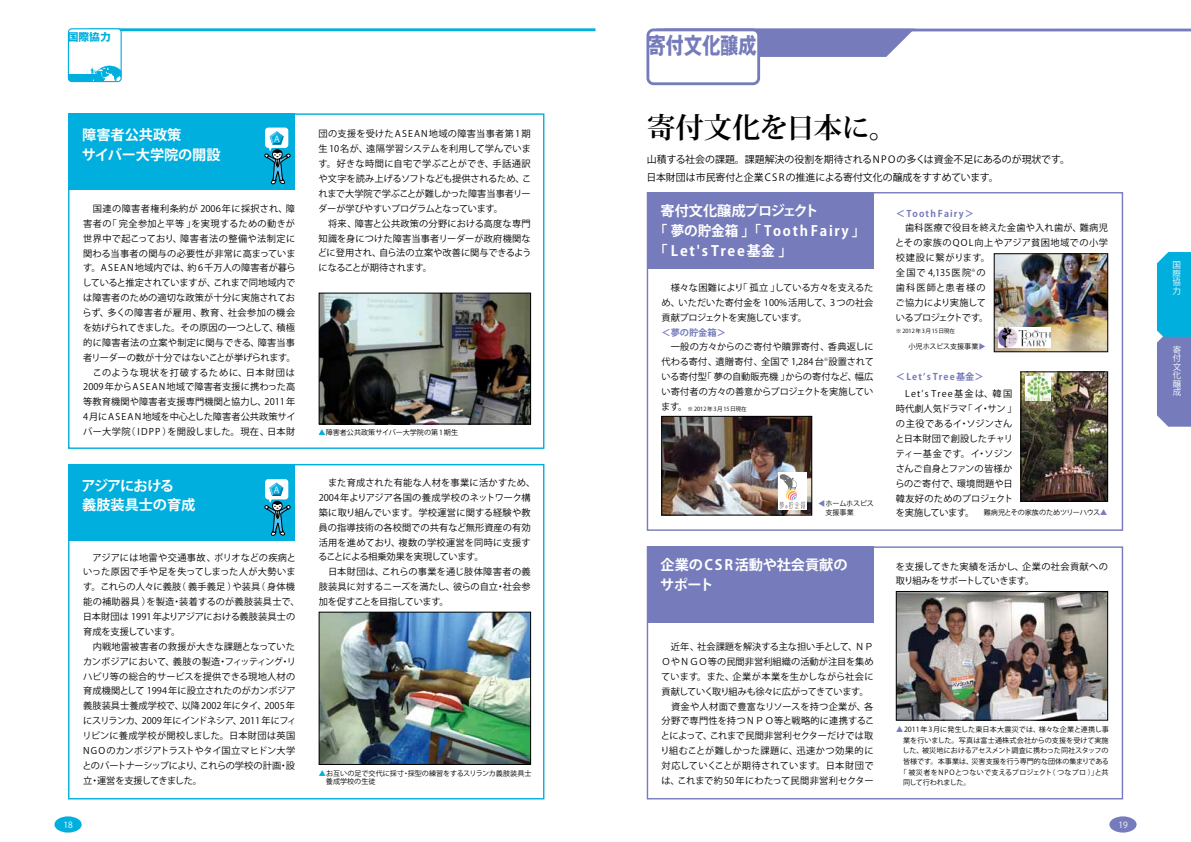
<style>
.page{position:relative;width:1191px;height:842px;background:#fff}
.page>*{position:absolute;margin:0;border:0;box-sizing:border-box;transform-origin:0 0}
.t1{font:700 28.3px "Koz Min Pro";letter-spacing:-.01em;color:#000}
.t2{font:700 22.7px "Gothic MB101 Pro";color:#767cbb;scale:.8 1}
.t3{font:700 14.2px/19.8px "Koz Go Pro";color:#fff}
.t4{font:700 10.8px "Gothic MB101 Pro";color:#00afdd}
.t5{font:9.9px/17.7px "Koz Go Pro";color:#000}
.t6{font:9.2px/14.9px "Koz Go Pro";color:#000}
.t7{font:9.2px/14.9px "Koz Go Pro";letter-spacing:.025em;color:#000}
.t8{font:700 9.2px "Koz Go Pro";letter-spacing:.125em;color:#767cbb}
.t9{font:8.5px/8.5px "Koz Go Pro";color:#fff;text-align:justify}
.t10{font:7.1px/8.5px "Koz Go Pro";color:#000}
.t11{font:7.1px "Koz Go Pro";letter-spacing:.035em;color:#000}
.t12{font:7.1px "Koz Go Pro";letter-spacing:-.025em;color:#000}
.t13{font:7.1px "Koz Go Pro";letter-spacing:.02em;color:#000}
.t14{font:7.1px/8.5px "Koz Go Pro";letter-spacing:-.02em;color:#000}
.t15{font:7.1px "Koz Go Pro";letter-spacing:-.045em;color:#000}
.t16{font:7.1px "Koz Go Pro";color:#767cbb}
.t17{font:5.7px "Koz Go Pro";color:#000}
.s1{color:#00afdd}
.s2{font-size:9.2px}
.s3{color:#767cbb}
</style>
<div class="page">
<hr style="left:90px;top:28px;width:505px;height:3px;background:#00afdd">
<div style="left:1109px;top:816px;width:27px;height:16px;background:#767cbb;border-radius:50%"></div>
<div style="left:54px;top:816px;width:28px;height:16px;background:#00afdd;border-radius:50%"></div>
<hr style="left:656px;top:29px;width:535px;height:2px;background:#767cbb">
<svg style="left:760px;top:31px;width:154px;height:26px;background:#8388c1"></svg>
<svg style="left:1157px;top:252px;width:34px;height:175px;background:#4297cc"></svg>
<div style="left:647px;top:192px;width:226px;height:77px;background:#767cbb"></div>
<div style="left:647px;top:192px;width:476px;height:339px;border:1px solid #767cbb"></div>
<div style="left:647px;top:547px;width:226px;height:76px;background:#767cbb"></div>
<div style="left:647px;top:546px;width:476px;height:253px;border:1px solid #767cbb"></div>
<div style="left:68px;top:29px;width:53px;height:53px;background:#fff;border-radius:3px"></div>
<div style="left:68px;top:74px;width:53px;height:8px;background:#00afdd"></div>
<svg style="left:90px;top:66px;width:31px;height:16px"></svg>
<div style="left:68px;top:28px;width:54px;height:54px;border:1px solid #00afdd;border-radius:3px"></div>
<div style="left:68px;top:464px;width:227px;height:76px;background:#00afdd"></div>
<div style="left:68px;top:464px;width:476px;height:335px;border:1px solid #00afdd"></div>
<div style="left:68px;top:113px;width:227px;height:77px;background:#00afdd"></div>
<div style="left:68px;top:113px;width:476px;height:336px;border:1px solid #00afdd"></div>
<div style="left:646px;top:28px;width:114px;height:57px;border:3px solid #767cbb;border-radius:6px"></div>
<img style="left:898px;top:593px;width:207px;height:125px">
<div style="left:896px;top:591px;width:211px;height:129px;border:1px solid #000"></div>
<img style="left:663px;top:418px;width:147px;height:95px">
<div style="left:661px;top:416px;width:151px;height:99px;border:1px solid #000"></div>
<svg style="left:264px;top:479px;width:27px;height:57px"></svg>
<svg style="left:264px;top:128px;width:27px;height:57px"></svg>
<img style="left:321px;top:295px;width:208px;height:127px">
<div style="left:319px;top:293px;width:212px;height:131px;border:1px solid #000"></div>
<img style="left:321px;top:614px;width:208px;height:149px">
<div style="left:319px;top:612px;width:212px;height:153px;border:1px solid #000"></div>
<div style="left:778px;top:472px;width:28px;height:38px;background:#fff"></div>
<svg style="left:779px;top:474px;width:26px;height:35px"></svg>
<img style="left:1022px;top:374px;width:83px;height:125px">
<div style="left:1020px;top:372px;width:87px;height:129px;border:1px solid #000"></div>
<img style="left:996px;top:256px;width:109px;height:94px">
<div style="left:994px;top:254px;width:113px;height:98px;border:1px solid #000"></div>
<img style="left:1025px;top:376px;width:25px;height:24px">
<img style="left:999px;top:328px;width:51px;height:20px">
<p class="t4" style="left:68px;top:28px;width:45px">国際協力</p>
<h2 class="t2" style="left:647px;top:26px;width:138px">寄付文化醸成</h2>
<h3 class="t3" style="left:68px;top:126px;width:154px">　障害者公共政策<br>　サイバー大学院の開設</h3>
<p class="t9" style="left:274px;top:135px;width:7px">A</p>
<p class="t6" style="left:82px;top:201px;width:215px;text-align:justify">　国連の障害者権利条約が 2006年に採択され、障害者の「完全参加と平等」を実現するための動きが世界中で起こっており、障害者法の整備や法制定に関わる当事者の関与の必要性が非常に高まっています。A S E A N 地域内では、約 6 千万人の障害者が暮らしていると推定されていますが、これまで同地域内では障害者のための適切な政策が十分に実施されておらず、多くの障害者が雇用、教育、社会参加の機会を妨げられてきました。その原因の一つとして、積極的に障害者法の立案や制定に関与できる、障害当事者リーダーの数が十分ではないことが挙げられます。　このような現状を打破するために、日本財団は2009 年からA S E A N 地域で障害者支援に携わった高等教育機関や障害者支援専門機関と協力し、2011 年4月にA S E A N 地域を中心とした障害者公共政策サイバー大学院（ IDPP ）を開設しました。現在、日本財</p>
<h3 class="t3" style="left:68px;top:476px;width:129px">　アジアにおける<br>　義肢装具士の育成</h3>
<p class="t9" style="left:274px;top:486px;width:7px">A</p>
<p class="t6" style="left:82px;top:550px;width:219px">　アジアには地雷や交通事故、ポリオなどの疾病といった原因で手や足を失ってしまった人が大勢います。これらの人々に義肢（義手義足）や装具（身体機能の補助器具）を製造・装着するのが義肢装具士で、日本財団は 1991 年よりアジアにおける義肢装具士の育成を支援しています。<br>　内戦地雷被害者の救援が大きな課題となっていたカンボジアにおいて、義肢の製造・フィッティング・リハビリ等の総合的サービスを提供できる現地人材の育成機関として 1994 年に設立されたのがカンボジア義肢装具士養成学校で、以降 2002 年にタイ、2005 年にスリランカ、2009 年にインドネシア、2011 年にフィリピンに養成学校が開校しました。日本財団は英国<br>N G O のカンボジアトラストやタイ国立マヒドン大学とのパートナーシップにより、これらの学校の計画・設立・運営を支援してきました。</p>
<p class="t6" style="left:318px;top:127px;width:215px">団の支援を受けたASEAN地域の障害当事者第1期生 10 名が、遠隔学習システムを利用して学んでいます。好きな時間に自宅で学ぶことができ、手話通訳や文字を読み上げるソフトなども提供されるため、これまで大学院で学ぶことが難しかった障害当事者リーダーが学びやすいプログラムとなっています。<br>　将来、障害と公共政策の分野における高度な専門知識を身につけた障害当事者リーダーが政府機関などに登用され、自ら法の立案や改善に関与できるようになることが期待されます。</p>
<p class="t10" style="left:319px;top:429px;width:141px"><span class="s1">▲</span>障害者公共政策サイバー大学院の第 1 期生</p>
<p class="t6" style="left:318px;top:475px;width:218px">　また育成された有能な人材を事業に活かすため、<br>2004 年よりアジア各国の養成学校のネットワーク構築に取り組んでいます。学校運営に関する経験や教員の指導技術の各校間での共有など無形資産の有効活用を進めており、複数の学校運営を同時に支援することによる相乗効果を実現しています。<br>　日本財団は、これらの事業を通じ肢体障害者の義肢装具に対するニーズを満たし、彼らの自立・社会参加を促すことを目指しています。</p>
<p class="t10" style="left:319px;top:769px;width:214px"><span class="s1">▲</span>お互いの足で交代に採寸・採型の練習をするスリランカ義肢装具士　養成学校の生徒</p>
<h1 class="t1" style="left:647px;top:107px;width:251px">寄付文化を日本に。</h1>
<p class="t5" style="left:646px;top:151px;width:425px">山積する社会の課題。課題解決の役割を期待されるN P O の多くは資金不足にあるのが現状です。日本財団は市民寄付と企業 C S R の推進による寄付文化の醸成をすすめています。</p>
<h3 class="t3" style="left:653px;top:202px;width:214px;text-indent:-7px">　寄付文化醸成プロジェクト<br>「夢の貯金箱」「Tooth Fairy」「Let's Tree基金」</h3>
<p class="t6" style="left:661px;top:280px;width:213px;text-align:justify;text-indent:9px">様々な困難により「孤立」している方々を支えるため、いただいた寄付金を 100% 活用して、3 つの社会貢献プロジェクトを実施しています。</p>
<p class="t8" style="left:661px;top:326px;width:66px">＜夢の貯金箱＞</p>
<p class="t6" style="left:661px;top:340px;width:214px;text-align:justify;text-indent:9px">一般の方々からのご寄付や贖罪寄付、香典返しに代わる寄付、遺贈寄付、全国で 1,284 台<sup>※</sup>設置されている寄付型「夢の自動販売機」からの寄付など、幅広い寄付者の方々の善意からプロジェクトを実施してい</p>
<p class="t17" style="left:661px;top:405px;width:87px"><span class="s2">ます。</span>※ 2012 年 3月15日現在</p>
<p class="t14" style="left:818px;top:499px;width:57px;text-indent:7px">ホームホスピス　支援事業</p>
<p class="t16" style="left:817px;top:507px;width:9px;rotate:-90deg">▲</p>
<h3 class="t3" style="left:646px;top:556px;width:203px">　企業の C S R 活動や社会貢献の　サポート</h3>
<p class="t6" style="left:660px;top:639px;width:215px">　近年、社会課題を解決する主な担い手として、ＮＰ<br>ＯやＮＧＯ等の民間非営利組織の活動が注目を集めています。また、企業が本業を生かしながら社会に貢献していく取り組みも徐々に広がってきています。　資金や人材面で豊富なリソースを持つ企業が、各分野で専門性を持つＮＰＯ等と戦略的に連携することによって、これまで民間非営利セクターだけでは取り組むことが難しかった課題に、迅速かつ効果的に対応していくことが期待されています。日本財団では、これまで約 50 年にわたって民間非営利セクター</p>
<p class="t8" style="left:896px;top:207px;width:79px">＜Tooth Fairy＞</p>
<p class="t7" style="left:895px;top:221px;width:214px;text-indent:10px">歯科医療で役目を終えた金歯や入れ歯が、難病児とその家族のQOL向上やアジア貧困地域での小学校建設に繋がります。<br>全国で 4,135医院<sup>※</sup>の<br>歯科医師と患者様の<br>ご協力により実施して<br>いるプロジェクトです。</p>
<p class="t17" style="left:896px;top:327px;width:61px">※2012年3月15日現在</p>
<p class="t8" style="left:896px;top:371px;width:89px">＜Let’s Tree基金＞</p>
<p class="t6" style="left:895px;top:387px;width:123px;text-indent:10px">Let’s Tree基金は、韓国時代劇人気ドラマ「イ・サン」の主役であるイ・ソジンさんと日本財団で創設したチャリティー基金です。イ・ソジンさんご自身とファンの皆様からのご寄付で、環境問題や日韓友好のためのプロジェクトを実施しています。</p>
<p class="t10" style="left:908px;top:342px;width:71px">小児ホスピス支援事業</p>
<p class="t16" style="left:977px;top:350px;width:9px;rotate:-90deg">▼</p>
<p class="t10" style="left:983px;top:508px;width:125px">難病児とその家族のためツリーハウス<span class="s3">▲</span></p>
<p class="t6" style="left:895px;top:559px;width:214px">を支援してきた実績を活かし、企業の社会貢献への取り組みをサポートしていきます。</p>
<p class="t10" style="left:896px;top:725px;width:214px"><span class="s3">▲</span>2011 年 3月に発生した東日本大震災では、様々な企業と連携し事</p>
<p class="t13" style="left:903px;top:736px;width:207px">業を行いました。写真は富士通株式会社からの支援を受けて実施</p>
<p class="t12" style="left:902px;top:746px;width:208px">した、被災地におけるアセスメント調査に携わった同社スタッフの</p>
<p class="t10" style="left:903px;top:757px;width:207px">皆様です。本事業は、災害支援を行う専門的な団体の集まりである</p>
<p class="t11" style="left:899px;top:767px;width:210px">「被災者をNPOとつないで支えるプロジェクト（つなプロ）」と共</p>
<p class="t15" style="left:903px;top:778px;width:69px">同して行われました。</p>
<p class="t9" style="left:63px;top:820px;width:11px">18</p>
<p class="t9" style="left:1118px;top:820px;width:11px">19</p>
<p class="t9" style="left:1172px;top:261px;width:10px">国際協力</p>
<p class="t9" style="left:1172px;top:346px;width:10px">寄付文化醸成</p>
</div>
